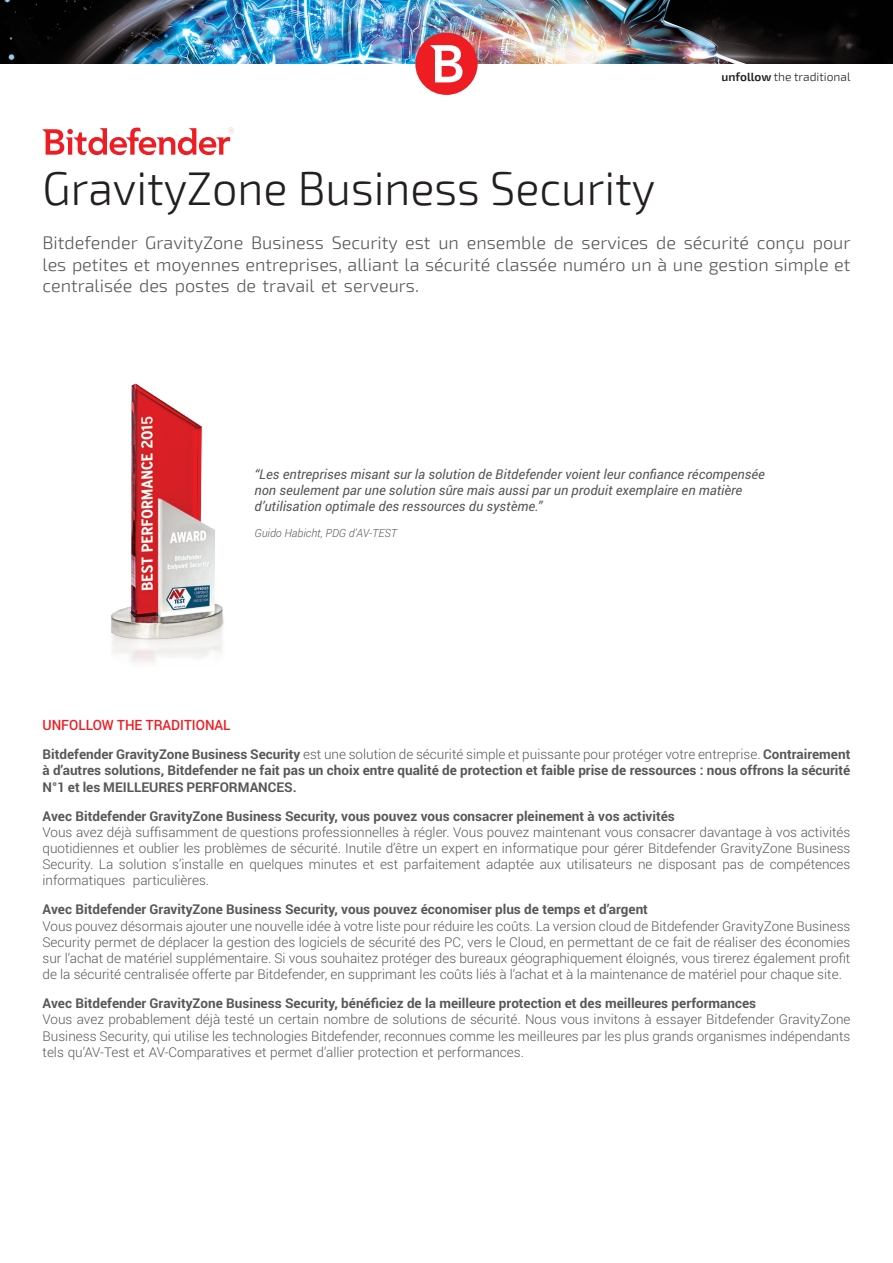
<style>
.page{position:relative;width:893px;height:1263px;background:#fff}
.page>*{position:absolute;margin:0;border:0;box-sizing:border-box;transform-origin:0 0}
.ProductName{font:300 47.25px "Exo 2";color:#231f20;scale:.95 1}
.Head-Expl{font:300 18px/21.6px "Exo 2";color:#57585a;text-align:justify}
.Head-Red{font:500 14.25px "Roboto";color:#ee1d23;scale:.95 1}
.BodyCopy{font:300 13.5px/16.2px "Roboto";color:#57585a;text-align:justify}
.Bodycopybold{font:700 13.5px "Roboto";color:#57585a}
.BodyCopy-2{font:700 13.5px/16.2px "Roboto";color:#57585a;text-align:justify}
.t1{font:italic 13.5px/16.2px "Roboto";color:#57585a}
.t2{font:300 12px "Exo 2";color:#231f20}
.t3{font:italic 300 11.25px "Roboto";color:#57585a}
.s1{font-weight:600}
.s2{font-weight:300}
</style>
<div class="page">
<img style="left:0;top:0;width:893px;height:63px">
<div style="left:415px;top:33px;width:63px;height:62px;background:#ee1d23;border-radius:50%"></div>
<svg style="left:430px;top:45px;width:32px;height:37px"></svg>
<svg style="left:43px;top:127px;width:191px;height:29px"></svg>
<img style="left:111px;top:383px;width:113px;height:280px">
<p class="t2" style="left:721px;top:70px;width:131px"><span class="s1">unfollow</span> the traditional</p>
<p class="ProductName" style="left:43px;top:161px;width:646px">GravityZone Business Security</p>
<p class="Head-Expl" style="left:43px;top:232px;width:809px">Bitdefender GravityZone Business Security est un ensemble de services de sécurité conçu pour les petites et moyennes entreprises, alliant la sécurité classée numéro un à une gestion simple et centralisée des postes de travail et serveurs.</p>
<p class="t1" style="left:254px;top:465px;width:512px">“Les entreprises misant sur la solution de Bitdefender voient leur confiance récompensée non seulement par une solution sûre mais aussi par un produit exemplaire en matière d’utilisation optimale des ressources du système.”</p>
<p class="t3" style="left:254px;top:526px;width:144px">Guido Habicht, PDG d’AV-TEST</p>
<p class="Head-Red" style="left:43px;top:715px;width:199px">UNFOLLOW THE TRADITIONAL</p>
<p class="BodyCopy-2" style="left:43px;top:746px;width:809px">Bitdefender GravityZone Business Security <span class="s2">est une solution de sécurité simple et puissante pour protéger votre entreprise.</span> Contrairement à d’autres solutions, Bitdefender ne fait pas un choix entre qualité de protection et faible prise de ressources : nous offrons la sécurité N°1 et les MEILLEURES PERFORMANCES.</p>
<p class="Bodycopybold" style="left:43px;top:806px;width:634px">Avec Bitdefender GravityZone Business Security, vous pouvez vous consacrer pleinement à vos activités</p>
<p class="BodyCopy" style="left:43px;top:823px;width:809px">Vous avez déjà suffisamment de questions professionnelles à régler. Vous pouvez maintenant vous consacrer davantage à vos activités quotidiennes et oublier les problèmes de sécurité. Inutile d’être un expert en informatique pour gérer Bitdefender GravityZone Business Security. La solution s’installe en quelques minutes et est parfaitement adaptée aux utilisateurs ne disposant pas de compétences informatiques particulières.</p>
<p class="Bodycopybold" style="left:43px;top:900px;width:607px">Avec Bitdefender GravityZone Business Security, vous pouvez économiser plus de temps et d’argent</p>
<p class="BodyCopy" style="left:43px;top:917px;width:809px">Vous pouvez désormais ajouter une nouvelle idée à votre liste pour réduire les coûts. La version cloud de Bitdefender GravityZone Business Security permet de déplacer la gestion des logiciels de sécurité des PC, vers le Cloud, en permettant de ce fait de réaliser des économies sur l’achat de matériel supplémentaire. Si vous souhaitez protéger des bureaux géographiquement éloignés, vous tirerez également profit de la sécurité centralisée offerte par Bitdefender, en supprimant les coûts liés à l’achat et à la maintenance de matériel pour chaque site.</p>
<p class="Bodycopybold" style="left:43px;top:994px;width:715px">Avec Bitdefender GravityZone Business Security, bénéficiez de la meilleure protection et des meilleures performances</p>
<p class="BodyCopy" style="left:43px;top:1011px;width:809px">Vous avez probablement déjà testé un certain nombre de solutions de sécurité. Nous vous invitons à essayer Bitdefender GravityZone Business Security, qui utilise les technologies Bitdefender, reconnues comme les meilleures par les plus grands organismes indépendants tels qu’AV-Test et AV-Comparatives et permet d’allier protection et performances.</p>
</div>
